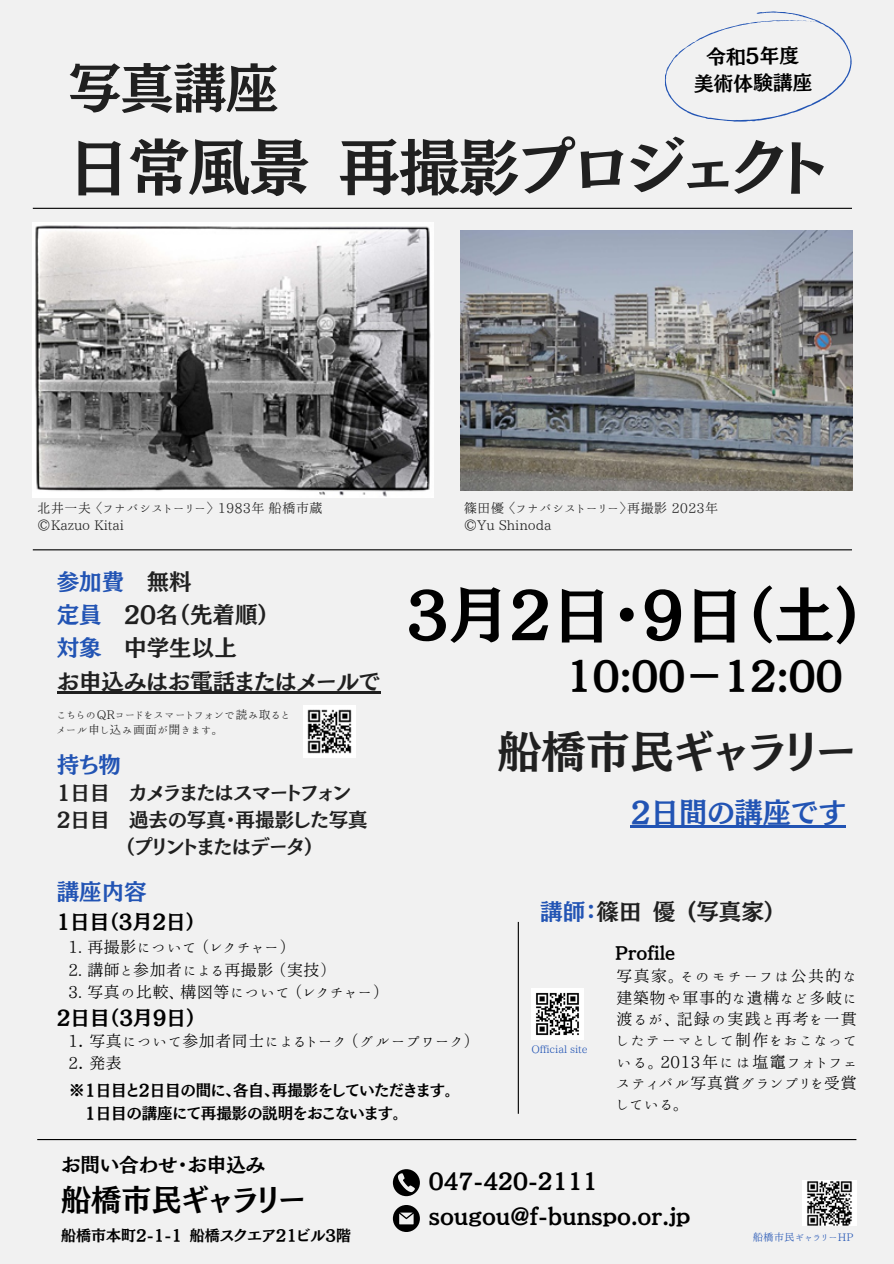
<style>
.page{position:relative;width:894px;height:1264px;background:#fff}
.page>*{position:absolute;margin:0;border:0;box-sizing:border-box;transform-origin:0 0}
.t1{font:61.2px "TEST Mode Min B B";letter-spacing:-.015em;color:#202020}
.t2{font:60px "TEST Mode Min B B";color:#000}
.t3{font:53.4px "TEST Mode Min B B";color:#202020}
.t4{font:44.1px "TEST Mode Min B B";color:#202020}
.t5{font:37.8px "TEST Mode Min B B";color:#000}
.t6{font:30px "TEST Mode Min B B";color:#000}
.t7{font:28.2px "TEST Mode Min B B";color:#2254b4}
.t8{font:22.5px/32.7px "TEST Mode Min B B";color:#202020}
.t9{font:22.5px "TEST Mode Min B B";color:#2254b4}
.t10{font:21px "TEST Mode Min B B";color:#000}
.t11{font:19.65px "TEST Mode Min B B";color:#000}
.t12{font:19.5px "TEST Mode Min B B";color:#202020}
.t13{font:19.5px "TEST Mode Min B B";color:#000}
.t14{font:16.5px/21.3px "Honoka Mincho";color:#000;text-align:justify}
.t15{font:16.5px "TEST Mode Min B B";color:#000}
.t16{font:15.45px "TEST Mode Min B B";color:#000}
.t17{font:15px "TEST Mode Min B B";color:#000}
.t18{font:13.5px/16.8px "Honoka Mincho";color:#202020}
.t19{font:12px "Honoka Mincho";color:#202020}
.t20{font:10.5px "Honoka Mincho";color:#2254b4}
.s1{color:#2254b4}
</style>
<div class="page">
<div style="left:0;top:0;width:893px;height:1263px;background:#f1f1f1"></div>
<hr style="left:33px;top:208px;width:818px;height:1px;background:#000">
<hr style="left:33px;top:549px;width:818px;height:1px;background:#000">
<hr style="left:517px;top:921px;width:1px;height:192px;background:#000">
<svg style="left:664px;top:11px;width:188px;height:111px"></svg>
<img style="left:33px;top:223px;width:400px;height:274px">
<img style="left:460px;top:230px;width:392px;height:260px">
<img style="left:802px;top:1180px;width:54px;height:45px">
<hr style="left:37px;top:1138px;width:819px;height:2px;background:#000">
<svg style="left:393px;top:1205px;width:27px;height:26px"></svg>
<svg style="left:393px;top:1169px;width:27px;height:27px"></svg>
<img style="left:303px;top:705px;width:52px;height:52px">
<img style="left:531px;top:988px;width:52px;height:51px">
<hr style="left:57px;top:691px;width:323px;height:3px;background:#202020">
<hr style="left:630px;top:825px;width:215px;height:2px;background:#2254b4">
<p class="t11" style="left:706px;top:47px;width:94px;rotate:-1deg">令和5年度</p>
<p class="t11" style="left:693px;top:74px;width:120px;rotate:-1deg">美術体験講座</p>
<h1 class="t3" style="left:68px;top:61px;width:212px">写真講座</h1>
<h1 class="t1" style="left:68px;top:136px;width:760px">日常風景再撮影プロジェクト</h1>
<p class="t18" style="left:37px;top:499px;width:287px">北井一夫 〈フナバシストーリー〉 1983年 船橋市蔵©Kazuo Kitai</p>
<p class="t8" style="left:57px;top:565px;width:213px"><span class="s1">参加費</span> 無料<br><span class="s1">定員</span> 20名（先着順）<span class="s1">対象</span> 中学生以上</p>
<p class="t8" style="left:57px;top:665px;width:325px">お申込みはお電話またはメールで</p>
<p class="t19" style="left:56px;top:708px;width:235px">こちらのQRコードをスマートフォンで読み取ると</p>
<h2 class="t19" style="left:56px;top:723px;width:165px">メール申し込み画面が開きます。</h2>
<p class="t9" style="left:57px;top:753px;width:66px">持ち物</p>
<p class="t12" style="left:57px;top:782px;width:49px">1日目</p>
<p class="t12" style="left:129px;top:782px;width:223px">カメラまたはスマートフォン</p>
<p class="t12" style="left:57px;top:809px;width:49px">2日目</p>
<p class="t12" style="left:129px;top:809px;width:240px">過去の写真・再撮影した写真</p>
<p class="t12" style="left:125px;top:836px;width:190px">（プリントまたはデータ）</p>
<p class="t9" style="left:57px;top:880px;width:91px">講座内容</p>
<h5 class="t13" style="left:56px;top:911px;width:140px">1日目（3月2日）</h5>
<p class="t18" style="left:463px;top:499px;width:256px">篠田優 〈フナバシストーリー〉再撮影 2023年©Yu Shinoda</p>
<p class="t2" style="left:406px;top:584px;width:455px">3月2日・9日（土)</p>
<p class="t5" style="left:565px;top:656px;width:278px">10:00－ 12:00</p>
<p class="t4" style="left:497px;top:729px;width:359px">船橋市民ギャラリー</p>
<p class="t7" style="left:630px;top:798px;width:216px">2日間の講座です</p>
<p class="t8" style="left:540px;top:894px;width:236px"><span class="s1">講師：</span>篠田 優 (写真家）</p>
<p class="t14" style="left:68px;top:936px;width:221px">1. 再撮影について（レクチャー）</p>
<p class="t14" style="left:68px;top:958px;width:261px">2. 講師と参加者による再撮影（実技）</p>
<p class="t14" style="left:68px;top:981px;width:314px">3. 写真の比較、構図等について（レクチャー）</p>
<h5 class="t13" style="left:57px;top:1007px;width:140px">2日目（3月9日）</h5>
<p class="t14" style="left:68px;top:1029px;width:405px">1．写真について参加者同士によるトーク（グループワーク）</p>
<p class="t14" style="left:68px;top:1052px;width:55px">2．発表</p>
<h5 class="t16" style="left:69px;top:1082px;width:385px">※1日目と2日目の間に、各自、再撮影をしていただきます。</h5>
<h1 class="t16" style="left:85px;top:1105px;width:317px">1日目の講座にて再撮影の説明をおこないます。</h1>
<p class="t20" style="left:531px;top:1043px;width:58px">Official site</p>
<p class="t15" style="left:615px;top:944px;width:61px">Profile</p>
<p class="t14" style="left:616px;top:965px;width:242px">写真家。そのモチーフは公共的な建築物や軍事的な遺構など多岐に渡るが、記録の実践と再考を一貫したテーマとして制作をおこなっている。2013年には塩竈フォトフェスティバル写真賞グランプリを受賞している。</p>
<p class="t13" style="left:61px;top:1154px;width:206px">お問い合わせ・お申込み</p>
<p class="t6" style="left:61px;top:1184px;width:246px">船橋市民ギャラリー</p>
<h4 class="t17" style="left:61px;top:1227px;width:291px">船橋市本町2-1-1 船橋スクエア21ビル3階</h4>
<p class="t10" style="left:428px;top:1170px;width:170px">047-420-2111</p>
<h6 class="t10" style="left:428px;top:1205px;width:263px">sougou@f-bunspo.or.jp</h6>
<p class="t20" style="left:752px;top:1231px;width:102px">船橋市民ギャラリーHP</p>
</div>
